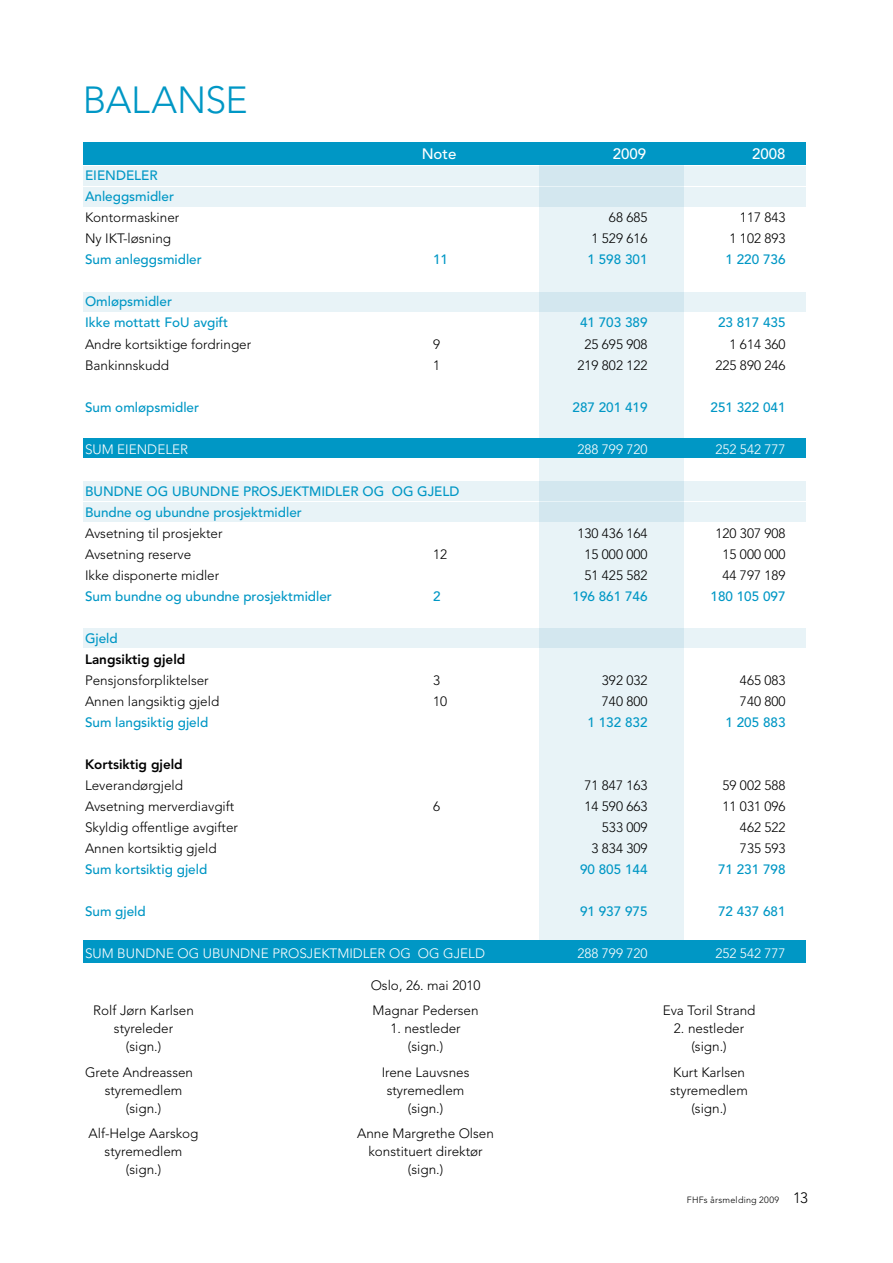
<style>
.page{position:relative;width:893px;height:1263px;background:#fff}
.page>*{position:absolute;margin:0;border:0;box-sizing:border-box;transform-origin:0 0}
.t1{font:300 37.5px "Avenir";color:#0097c5}
.t2{font:500 15px "Avenir";color:#fff}
.t3{font:300 13.5px "Avenir";color:#000}
.t4{font:500 13.5px/21px "Avenir";color:#0097c5}
.t5{font:300 13.5px "Avenir";color:#fff}
.t6{font:800 13.5px "Avenir";color:#000}
.t7{font:300 9px "Avenir";letter-spacing:.025em;color:#000}
.s1{font-size:15px}
</style>
<div class="page">
<div style="left:539px;top:142px;width:145px;height:819px;background:#e8f3f7"></div>
<div style="left:83px;top:940px;width:723px;height:23px;background:#0097c5"></div>
<div style="left:83px;top:142px;width:723px;height:23px;background:#0097c5"></div>
<svg style="left:83px;top:292px;width:723px;height:20px;background:#e3f0f5"></svg>
<svg style="left:83px;top:502px;width:723px;height:19px;background:#e3f0f5"></svg>
<svg style="left:83px;top:166px;width:723px;height:20px;background:#e3f0f5"></svg>
<svg style="left:83px;top:187px;width:723px;height:20px;background:#e3f0f5"></svg>
<div style="left:83px;top:438px;width:723px;height:20px;background:#0097c5"></div>
<svg style="left:83px;top:481px;width:723px;height:20px;background:#e3f0f5"></svg>
<svg style="left:83px;top:628px;width:723px;height:20px;background:#e3f0f5"></svg>
<h1 class="t1" style="left:83px;top:78px;width:117px">BALANSE</h1>
<p class="t2" style="left:422px;top:146px;width:36px">Note</p>
<p class="t2" style="left:613px;top:146px;width:35px">2009</p>
<p class="t2" style="left:752px;top:146px;width:35px">2008</p>
<p class="t4" style="left:85px;top:166px;width:90px">EIENDELER<br>Anleggsmidler</p>
<p class="t3" style="left:85px;top:210px;width:96px">Kontormaskiner</p>
<p class="t3" style="left:609px;top:210px;width:40px">68 685</p>
<p class="t3" style="left:740px;top:210px;width:47px">117 843</p>
<p class="t3" style="left:85px;top:231px;width:88px">Ny I KT-løsning</p>
<p class="t3" style="left:591px;top:231px;width:58px">1 529 616</p>
<p class="t3" style="left:729px;top:231px;width:58px">1 102 893</p>
<p class="t4" style="left:85px;top:250px;width:118px">Sum anleggsmidler</p>
<p class="t4" style="left:433px;top:250px;width:17px">11</p>
<p class="t4" style="left:587px;top:250px;width:62px">1 598 301</p>
<p class="t4" style="left:725px;top:250px;width:62px">1 220 736</p>
<p class="t4" style="left:85px;top:292px;width:145px">Omløpsmidler<br>Ikke mottatt FoU avgift</p>
<p class="t4" style="left:580px;top:313px;width:69px">41 703 389</p>
<p class="t4" style="left:718px;top:313px;width:69px">23 817 435</p>
<p class="t3" style="left:85px;top:336px;width:168px">Andre kortsiktige fordringer</p>
<p class="t3" style="left:433px;top:336px;width:9px">9</p>
<p class="t3" style="left:584px;top:336px;width:65px">25 695 908</p>
<p class="t3" style="left:729px;top:336px;width:58px">1 614 360</p>
<p class="t3" style="left:85px;top:357px;width:86px">Bankinnskudd</p>
<p class="t3" style="left:433px;top:357px;width:9px">1</p>
<p class="t3" style="left:577px;top:357px;width:72px">219 802 122</p>
<p class="t3" style="left:715px;top:357px;width:72px">225 890 246</p>
<p class="t4" style="left:85px;top:397px;width:116px">Sum omløpsmidler</p>
<p class="t4" style="left:572px;top:397px;width:77px">287 201 419</p>
<p class="t4" style="left:710px;top:397px;width:77px">251 322 041</p>
<p class="t5" style="left:85px;top:441px;width:41px">SUM EIENDELER</p>
<p class="t5" style="left:577px;top:441px;width:72px">288 799 720</p>
<p class="t5" style="left:715px;top:441px;width:72px">252 542 777</p>
<p class="t4" style="left:85px;top:481px;width:376px">BUNDNE OG UBUNDNE PROSJEKTMIDLER OG OG GJELD<br>Bundne og ubundne prosjektmidler</p>
<p class="t3" style="left:85px;top:525px;width:139px">Avsetning til prosjekter</p>
<p class="t3" style="left:577px;top:525px;width:72px">130 436 164</p>
<p class="t3" style="left:715px;top:525px;width:72px">120 307 908</p>
<p class="t3" style="left:85px;top:546px;width:108px">Avsetning reserve</p>
<p class="t3" style="left:433px;top:546px;width:16px">12</p>
<p class="t3" style="left:584px;top:546px;width:65px">15 000 000</p>
<p class="t3" style="left:722px;top:546px;width:65px">15 000 000</p>
<p class="t3" style="left:85px;top:567px;width:136px">I kke disponerte midler</p>
<p class="t3" style="left:584px;top:567px;width:65px">51 425 582</p>
<p class="t3" style="left:722px;top:567px;width:65px">44 797 189</p>
<p class="t4" style="left:85px;top:586px;width:248px">Sum bundne og ubundne prosjektmidler</p>
<p class="t4" style="left:433px;top:586px;width:9px">2</p>
<p class="t4" style="left:572px;top:586px;width:77px">196 861 746</p>
<p class="t4" style="left:710px;top:586px;width:77px">180 105 097</p>
<p class="t4" style="left:85px;top:628px;width:34px">Gjeld</p>
<p class="t6" style="left:85px;top:651px;width:102px">Langsiktig gjeld</p>
<p class="t3" style="left:85px;top:672px;width:125px">Pensjonsforpliktelser</p>
<p class="t3" style="left:433px;top:672px;width:9px">3</p>
<p class="t3" style="left:602px;top:672px;width:47px">392 032</p>
<p class="t3" style="left:740px;top:672px;width:47px">465 083</p>
<p class="t3" style="left:85px;top:693px;width:136px">Annen langsiktig gjeld</p>
<p class="t3" style="left:433px;top:693px;width:16px">10</p>
<p class="t3" style="left:602px;top:693px;width:47px">740 800</p>
<p class="t3" style="left:740px;top:693px;width:47px">740 800</p>
<p class="t4" style="left:85px;top:712px;width:125px">Sum langsiktig gjeld</p>
<p class="t4" style="left:587px;top:712px;width:62px">1 132 832</p>
<p class="t4" style="left:725px;top:712px;width:62px">1 205 883</p>
<p class="t6" style="left:85px;top:756px;width:99px">Kortsiktig gjeld</p>
<p class="t3" style="left:85px;top:777px;width:100px">Leverandørgjeld</p>
<p class="t3" style="left:584px;top:777px;width:65px">71 847 163</p>
<p class="t3" style="left:722px;top:777px;width:65px">59 002 588</p>
<p class="t3" style="left:85px;top:798px;width:151px">Avsetning merverdiavgift</p>
<p class="t3" style="left:433px;top:798px;width:9px">6</p>
<p class="t3" style="left:584px;top:798px;width:65px">14 590 663</p>
<p class="t3" style="left:722px;top:798px;width:65px">11 031 096</p>
<p class="t3" style="left:85px;top:819px;width:154px">Skyldig offentlige avgifter</p>
<p class="t3" style="left:602px;top:819px;width:47px">533 009</p>
<p class="t3" style="left:740px;top:819px;width:47px">462 522</p>
<p class="t3" style="left:85px;top:840px;width:133px">Annen kortsiktig gjeld</p>
<p class="t3" style="left:591px;top:840px;width:58px">3 834 309</p>
<p class="t3" style="left:740px;top:840px;width:47px">735 593</p>
<p class="t4" style="left:85px;top:859px;width:124px">Sum kortsiktig gjeld</p>
<p class="t4" style="left:580px;top:859px;width:69px">90 805 144</p>
<p class="t4" style="left:718px;top:859px;width:69px">71 231 798</p>
<p class="t4" style="left:85px;top:901px;width:62px">Sum gjeld</p>
<p class="t4" style="left:580px;top:901px;width:69px">91 937 975</p>
<p class="t4" style="left:718px;top:901px;width:69px">72 437 681</p>
<p class="t5" style="left:85px;top:945px;width:61px">SUM BUNDNE</p>
<p class="t5" style="left:178px;top:945px;width:63px">OG UBUNDNE</p>
<p class="t5" style="left:272px;top:945px;width:74px">PROSJEKTMIDLER</p>
<p class="t5" style="left:389px;top:945px;width:78px">OG OG GJELD</p>
<p class="t5" style="left:577px;top:945px;width:72px">288 799 720</p>
<p class="t5" style="left:715px;top:945px;width:72px">252 542 777</p>
<p class="t3" style="left:371px;top:977px;width:111px">Oslo, 26. mai 2010</p>
<p class="t3" style="left:85px;top:1003px;width:110px">Rolf Jørn Karlsen</p>
<p class="t3" style="left:373px;top:1003px;width:108px">Magnar Pedersen</p>
<p class="t3" style="left:663px;top:1003px;width:94px">Eva Toril Strand</p>
<p class="t3" style="left:114px;top:1021px;width:61px">styreleder</p>
<p class="t3" style="left:390px;top:1021px;width:72px">1. nestleder</p>
<p class="t3" style="left:674px;top:1021px;width:72px">2. nestleder</p>
<p class="t3" style="left:126px;top:1039px;width:37px">(sign.)</p>
<p class="t3" style="left:408px;top:1039px;width:37px">(sign.)</p>
<p class="t3" style="left:691px;top:1039px;width:37px">(sign.)</p>
<p class="t3" style="left:85px;top:1064px;width:110px">Grete Andreassen</p>
<p class="t3" style="left:382px;top:1064px;width:89px">I rene Lauvsnes</p>
<p class="t3" style="left:673px;top:1064px;width:74px">Kurt Karlsen</p>
<p class="t3" style="left:105px;top:1082px;width:79px">styremedlem</p>
<p class="t3" style="left:387px;top:1082px;width:79px">styremedlem</p>
<p class="t3" style="left:670px;top:1082px;width:79px">styremedlem</p>
<p class="t3" style="left:126px;top:1100px;width:37px">(sign.)</p>
<p class="t3" style="left:408px;top:1100px;width:37px">(sign.)</p>
<p class="t3" style="left:691px;top:1100px;width:37px">(sign.)</p>
<p class="t3" style="left:89px;top:1126px;width:111px">Alf-Helge Aarskog</p>
<p class="t3" style="left:357px;top:1126px;width:138px">Anne Margrethe Olsen</p>
<p class="t3" style="left:105px;top:1144px;width:79px">styremedlem</p>
<p class="t3" style="left:368px;top:1144px;width:116px">konstituert direktør</p>
<p class="t3" style="left:126px;top:1162px;width:37px">(sign.)</p>
<p class="t3" style="left:408px;top:1162px;width:37px">(sign.)</p>
<p class="t7" style="left:687px;top:1194px;width:123px">FHFs årsmelding 2009 <span class="s1">13</span></p>
</div>
